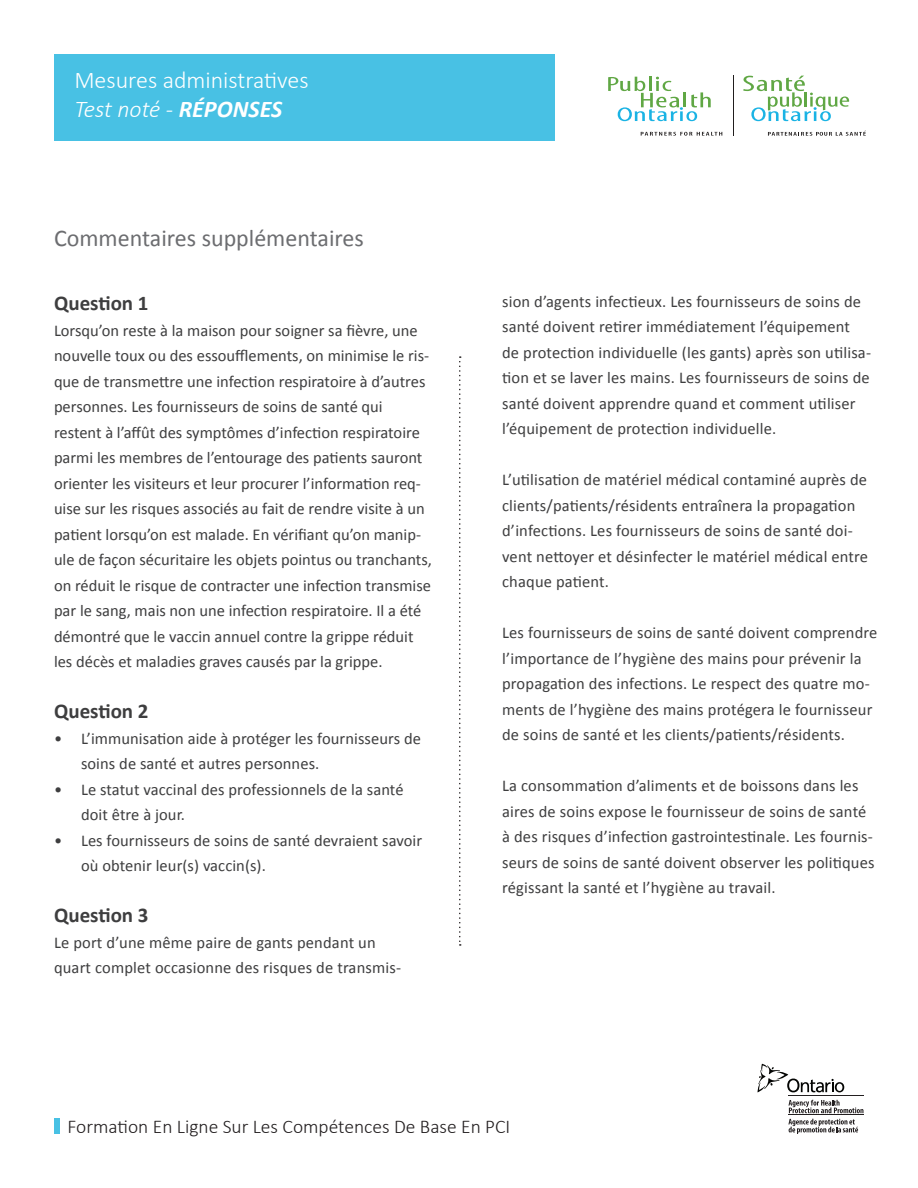
<style>
.page{position:relative;width:918px;height:1188px;background:#fff}
.page>*{position:absolute;margin:0;border:0;box-sizing:border-box;transform-origin:0 0}
.t1{font:24px "Calibri";color:#6c6d70}
.t2{font:300 24px "Calibri";color:#fff}
.t3{font:italic 300 24px "Calibri";letter-spacing:-.005em;color:#fff}
.t4{font:700 21px "Calibri";color:#3e3e3f}
.t5{font:300 19.5px "Calibri";color:#231f20}
.t6{font:16.5px/25.5px "Calibri";letter-spacing:.005em;color:#3e3e3f}
.s1{font-weight:700}
</style>
<div class="page">
<div style="left:54px;top:54px;width:500px;height:87px;background:#48c1e4"></div>
<svg style="left:608px;top:77px;width:103px;height:44px"></svg>
<hr style="left:733px;top:75px;width:1px;height:61px;background:#211e1e">
<svg style="left:743px;top:76px;width:106px;height:45px"></svg>
<svg style="left:768px;top:131px;width:98px;height:5px"></svg>
<svg style="left:641px;top:132px;width:81px;height:4px"></svg>
<svg style="left:788px;top:1100px;width:75px;height:13px"></svg>
<hr style="left:788px;top:1095px;width:76px;height:1px;background:#231f20">
<svg style="left:788px;top:1119px;width:70px;height:15px"></svg>
<hr style="left:788px;top:1114px;width:76px;height:1px;background:#231f20">
<svg style="left:758px;top:1064px;width:86px;height:28px"></svg>
<div style="left:54px;top:1119px;width:5px;height:15px;background:#48c1e4"></div>
<svg style="left:459px;top:356px;width:2px;height:590px"></svg>
<p class="t2" style="left:74px;top:65px;width:236px">Mesures administratives</p>
<p class="t3" style="left:74px;top:94px;width:209px">Test noté - <span class="s1">RÉPONSES</span></p>
<p class="t1" style="left:54px;top:223px;width:311px">Commentaires supplémentaires</p>
<p class="t4" style="left:54px;top:290px;width:96px">Question 1</p>
<p class="t6" style="left:54px;top:318px;width:380px">Lorsqu’on reste à la maison pour soigner sa fièvre, une nouvelle toux ou des essoufflements, on minimise le ris&shy;que de transmettre une infection respiratoire à d’autres personnes. Les fournisseurs de soins de santé qui restent à l’affût des symptômes d’infection respiratoire parmi les membres de l’entourage des patients sauront orienter les visiteurs et leur procurer l’information req&shy;uise sur les risques associés au fait de rendre visite à un patient lorsqu’on est malade. En vérifiant qu’on manip&shy;ule de façon sécuritaire les objets pointus ou tranchants, on réduit le risque de contracter une infection transmise par le sang, mais non une infection respiratoire. Il a été démontré que le vaccin annuel contre la grippe réduit les décès et maladies graves causés par la grippe.</p>
<p class="t4" style="left:54px;top:698px;width:96px">Question 2</p>
<p class="t6" style="left:81px;top:726px;width:341px;text-indent:-27px">• L’immunisation aide à protéger les fournisseurs de soins de santé et autres personnes.</p>
<p class="t6" style="left:81px;top:777px;width:324px;text-indent:-27px">• Le statut vaccinal des professionnels de la santé doit être à jour.</p>
<p class="t6" style="left:81px;top:828px;width:343px;text-indent:-27px">• Les fournisseurs de soins de santé devraient savoir où obtenir leur(s) vaccin(s).</p>
<p class="t4" style="left:54px;top:902px;width:96px">Question 3</p>
<p class="t6" style="left:54px;top:930px;width:349px">Le port d’une même paire de gants pendant un quart complet occasionne des risques de transmis-</p>
<p class="t6" style="left:502px;top:289px;width:371px">sion d’agents infectieux. Les fournisseurs de soins de santé doivent retirer immédiatement l’équipement<br>de protection individuelle (les gants) après son utilisa&shy;tion et se laver les mains. Les fournisseurs de soins de santé doivent apprendre quand et comment utiliser l’équipement de protection individuelle.</p>
<p class="t6" style="left:502px;top:467px;width:368px">L’utilisation de matériel médical contaminé auprès de clients/patients/résidents entraînera la propagation d’infections. Les fournisseurs de soins de santé doi&shy;vent nettoyer et désinfecter le matériel médical entre chaque patient.</p>
<p class="t6" style="left:502px;top:620px;width:377px">Les fournisseurs de soins de santé doivent comprendre l’importance de l’hygiène des mains pour prévenir la propagation des infections. Le respect des quatre mo&shy;ments de l’hygiène des mains protégera le fournisseur de soins de santé et les clients/patients/résidents.</p>
<p class="t6" style="left:502px;top:773px;width:374px">La consommation d’aliments et de boissons dans les aires de soins expose le fournisseur de soins de santé à des risques d’infection gastrointestinale. Les fournis&shy;seurs de soins de santé doivent observer les politiques régissant la santé et l’hygiène au travail.</p>
<p class="t5" style="left:68px;top:1114px;width:444px">Formation En Ligne Sur Les Compétences De Base En PCI</p>
</div>
